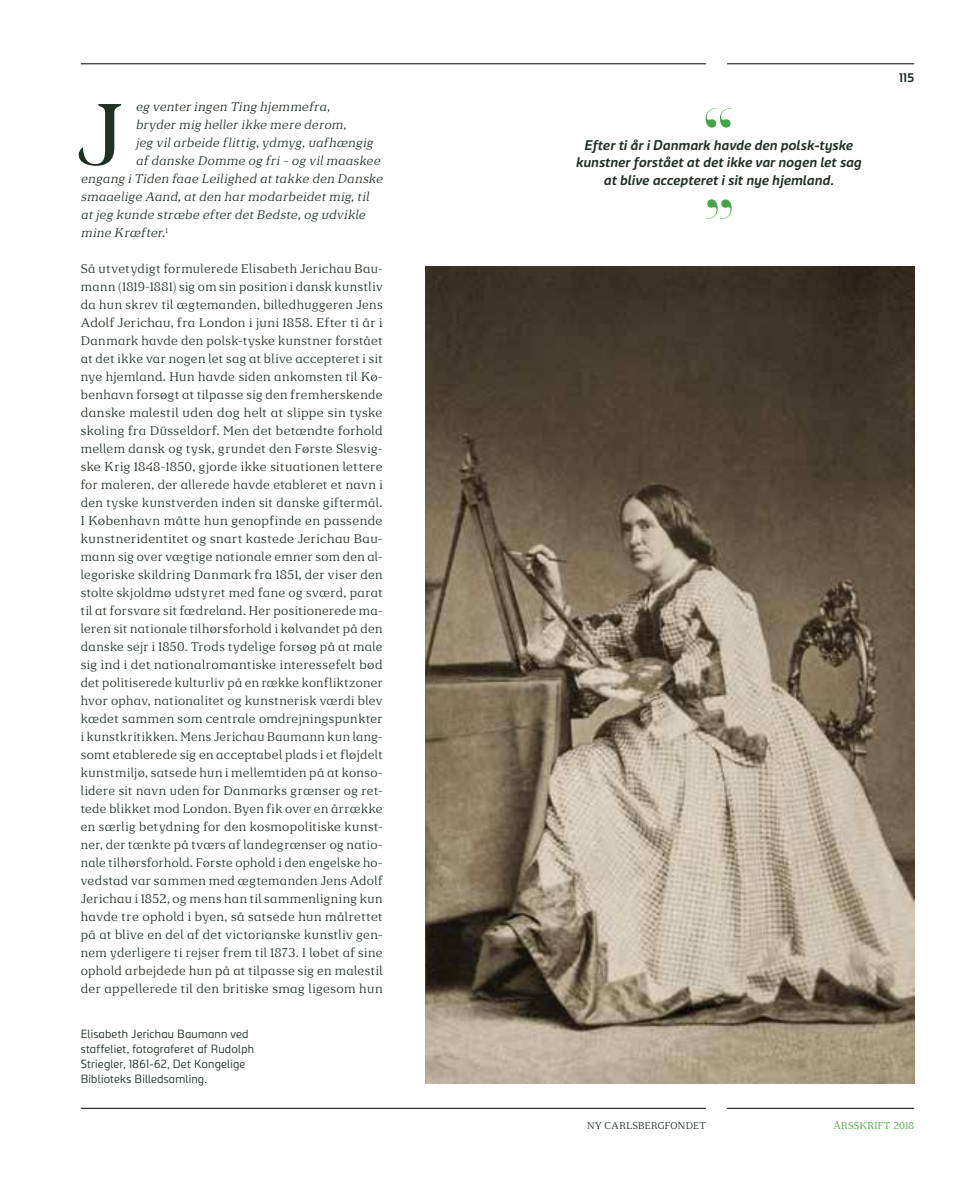
<style>
.page{position:relative;width:978px;height:1191px;background:#fff}
.page>*{position:absolute;margin:0;border:0;box-sizing:border-box;transform-origin:0 0}
.t1{font:84px "Carlsbergfondet Display";color:#203025}
.t2{font:italic 700 13.5px/17.1px "Carlsberg Sans";letter-spacing:.02em;color:#203025;text-align:center}
.t3{font:12px/18px "Carlsberg Serif B Regular May 14";letter-spacing:.025em;color:#203025;text-align:justify}
.t4{font:italic 12px "Carlsberg Serif B Regular May 14";letter-spacing:.055em;color:#203025}
.t5{font:700 12px "Carlsberg Sans";color:#203025}
.t6{font:300 11.4px/15px "Carlsberg Sans";letter-spacing:.015em;color:#203025}
.t7{font:9.45px "Carlsberg Serif B Regular May 14";letter-spacing:.02em;color:#203025}
.t8{font:9.45px "Carlsberg Serif B Regular May 14";letter-spacing:.025em;color:#44a544}
.s1{font-style:normal}
</style>
<div class="page">
<hr style="left:81px;top:1108px;width:625px;height:1px;background:#000">
<hr style="left:81px;top:64px;width:625px;height:1px;background:#000">
<hr style="left:727px;top:1108px;width:187px;height:1px;background:#000">
<hr style="left:727px;top:64px;width:187px;height:1px;background:#000">
<img style="left:425px;top:267px;width:489px;height:816px">
<svg style="left:706px;top:108px;width:26px;height:20px"></svg>
<svg style="left:706px;top:199px;width:26px;height:20px"></svg>
<p class="t4" style="left:136px;top:99px;width:198px">eg venter ingen Ting hjemmefra,</p>
<p class="t4" style="left:136px;top:117px;width:215px">bryder mig heller ikke mere derom,</p>
<p class="t4" style="left:136px;top:135px;width:242px">j eg vilarbeide flittig,ydmyg,uafhængig</p>
<p class="t4" style="left:136px;top:153px;width:249px">af danske Domme og fri– og vilmaaskee</p>
<p class="t4" style="left:81px;top:171px;width:306px">engang iTiden faae Leilighed at takke den Danske</p>
<p class="t4" style="left:81px;top:189px;width:292px">smaaelige Aand,at den har modarbeidet mig,til</p>
<p class="t4" style="left:81px;top:207px;width:289px">at jeg kunde stræbe efter det Bedste,og udvikle</p>
<p class="t4" style="left:81px;top:225px;width:89px">mine Kræfter<span class="s1">.</span> <sup>1</sup></p>
<p class="t3" style="left:81px;top:259px;width:303px">Så utvetydigt formulerede Elisabeth Jerichau Bau&shy;mann (1819-1881) sig om sin position i dansk kunstliv da hun skrev til ægtemanden, billedhuggeren Jens Adolf Jerichau, fra London i juni 1858. Efter ti år i Danmark havde den polsk-tyske kunstner forstået at det ikke var nogen let sag at blive accepteret i sit nye hjemland. Hun havde siden ankomsten til Kø&shy;benhavn forsøgt at tilpasse sig den fremherskende danske malestil uden dog helt at slippe sin tyske skoling fra Düsseldorf. Men det betændte forhold mellem dansk og tysk, grundet den Første Slesvig&shy;ske Krig 1848-1850, gjorde ikke situationen lettere for maleren, der allerede havde etableret et navn i den tyske kunstverden inden sit danske giftermål.<br>I København måtte hun genopfinde en passende kunstneridentitet og snart kastede Jerichau Bau&shy;mann sig over vægtige nationale emner som den al&shy;legoriske skildring Danmark fra 1851, der viser den stolte skjoldmø udstyret med fane og sværd, parat til at forsvare sit fædreland. Her positionerede ma&shy;leren sit nationale tilhørsforhold i kølvandet på den danske sejr i 1850. Trods tydelige forsøg på at male sig ind i det nationalromantiske interessefelt bød det politiserede kulturliv på en række konfliktzoner hvor ophav, nationalitet og kunstnerisk værdi blev kædet sammen som centrale omdrejningspunkter i kunstkritikken. Mens Jerichau Baumann kun lang&shy;somt etablerede sig en acceptabel plads i et fløjdelt kunstmiljø, satsede hun i mellemtiden på at konso&shy;lidere sit navn uden for Danmarks grænser og ret&shy;tede blikket mod London. Byen fik over en årrække en særlig betydning for den kosmopolitiske kunst&shy;ner, der tænkte på tværs af landegrænser og natio&shy;nale tilhørsforhold. Første ophold i den engelske ho&shy;vedstad var sammen med ægtemanden Jens Adolf Jerichau i 1852, og mens han til sammenligning kun havde tre ophold i byen, så satsede hun målrettet på at blive en del af det victorianske kunstliv gen&shy;nem yderligere ti rejser frem til 1873. I løbet af sine ophold arbejdede hun på at tilpasse sig en malestil der appellerede til den britiske smag ligesom hun</p>
<h1 class="t1" style="left:77px;top:83px;width:50px">J</h1>
<p class="t6" style="left:81px;top:1025px;width:175px">Elisabeth Jerichau Baumann ved staffeliet, fotograferet af Rudolph Striegler, 1861-62, Det Kongelige Biblioteks Billedsamling.</p>
<p class="t2" style="left:576px;top:136px;width:287px">Efter ti år i Danmark havde den polsk-tyske kunstner forstået at det ikke var nogen let sag at blive accepteret i sit nye hjemland.</p>
<p class="t5" style="left:899px;top:70px;width:16px">115</p>
<p class="t7" style="left:587px;top:1120px;width:120px">NY CARLSBERGFONDET</p>
<p class="t8" style="left:833px;top:1120px;width:82px">ÅRSSKRIFT 2018</p>
</div>
